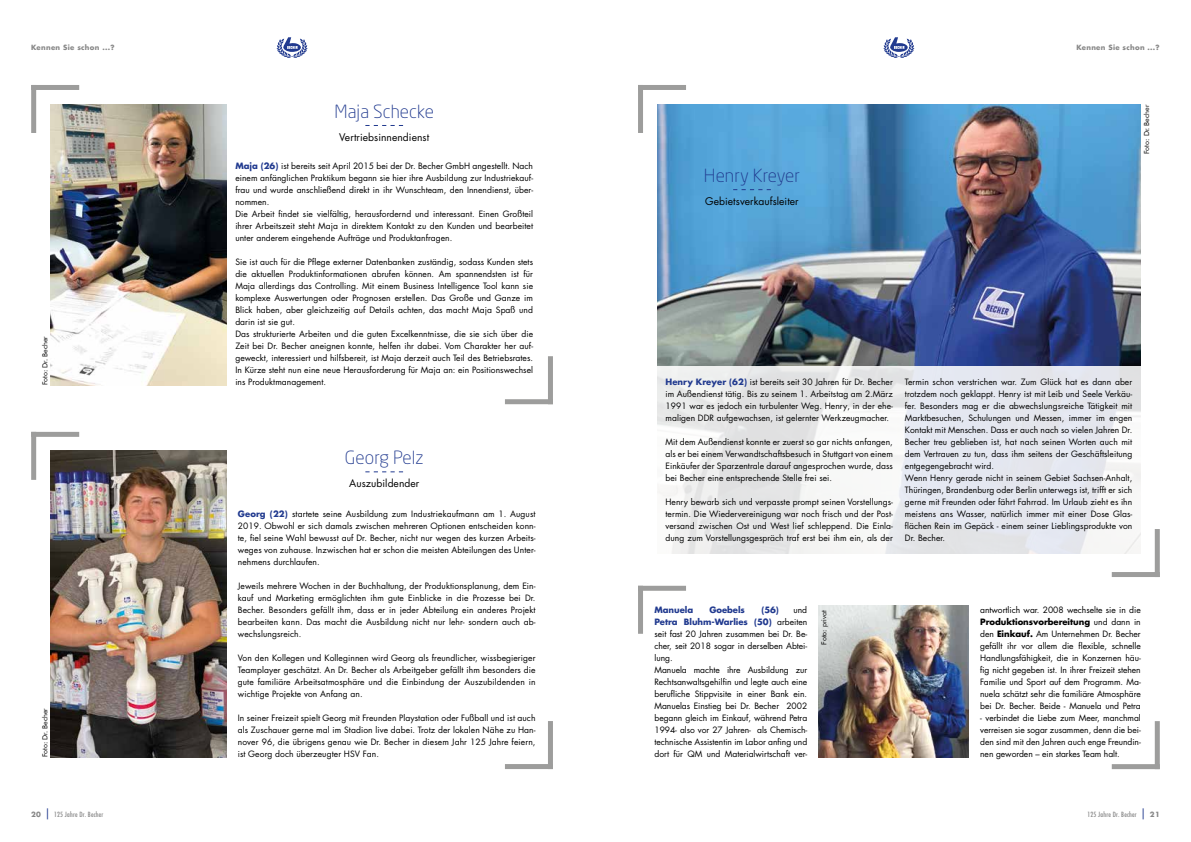
<style>
.page{position:relative;width:1191px;height:842px;background:#fff}
.page>*{position:absolute;margin:0;border:0;box-sizing:border-box;transform-origin:0 0}
.t1{font:300 18px "Neo Sans Std";letter-spacing:.005em;color:#213a8f}
.t2{font:10.3px "Futura LT Pro";letter-spacing:.005em;color:#000}
.t3{font:8.5px/12px "Futura LT Pro";letter-spacing:.005em;color:#000;text-align:justify}
.t4{font:700 8.5px "Futura LT Pro";letter-spacing:-.005em;color:#213a8f}
.t5{font:7px "Futura BT";color:#000}
.t6{font:500 condensed 7px "Futura LT Pro";letter-spacing:.03em;color:#878787}
.t7{font:700 7px "Futura LT Pro";letter-spacing:.04em;color:#878787}
.s1{font-weight:700;color:#213a8f}
.s2{font-weight:700}
.s3{font-weight:700;font-stretch:normal}
.s4{font-weight:400;font-stretch:normal;font-size:11px;color:#213a8f}
</style>
<div class="page">
<div style="left:638px;top:85px;width:5px;height:48px;background:#9d9d9c"></div>
<div style="left:638px;top:85px;width:48px;height:5px;background:#9d9d9c"></div>
<div style="left:638px;top:586px;width:5px;height:48px;background:#9d9d9c"></div>
<div style="left:638px;top:586px;width:48px;height:5px;background:#9d9d9c"></div>
<div style="left:1154px;top:721px;width:5px;height:48px;background:#9d9d9c"></div>
<div style="left:1111px;top:764px;width:48px;height:5px;background:#9d9d9c"></div>
<div style="left:1154px;top:529px;width:5px;height:48px;background:#9d9d9c"></div>
<div style="left:1111px;top:572px;width:48px;height:5px;background:#9d9d9c"></div>
<img style="left:50px;top:105px;width:177px;height:280px">
<div style="left:31px;top:432px;width:5px;height:48px;background:#9d9d9c"></div>
<div style="left:31px;top:432px;width:48px;height:5px;background:#9d9d9c"></div>
<div style="left:548px;top:356px;width:5px;height:48px;background:#9d9d9c"></div>
<div style="left:505px;top:399px;width:48px;height:5px;background:#9d9d9c"></div>
<div style="left:548px;top:721px;width:5px;height:48px;background:#9d9d9c"></div>
<div style="left:505px;top:764px;width:48px;height:5px;background:#9d9d9c"></div>
<img style="left:50px;top:451px;width:177px;height:306px">
<img style="left:657px;top:105px;width:483px;height:261px">
<svg style="left:657px;top:366px;width:484px;height:187px"></svg>
<div style="left:31px;top:85px;width:5px;height:48px;background:#9d9d9c"></div>
<div style="left:31px;top:85px;width:48px;height:5px;background:#9d9d9c"></div>
<svg style="left:365px;top:125px;width:38px;height:1px"></svg>
<svg style="left:365px;top:471px;width:38px;height:1px"></svg>
<svg style="left:733px;top:189px;width:38px;height:1px"></svg>
<img style="left:818px;top:606px;width:151px;height:151px">
<svg style="left:276px;top:37px;width:31px;height:21px"></svg>
<svg style="left:883px;top:37px;width:31px;height:21px"></svg>
<p class="t7" style="left:31px;top:42px;width:85px">Kennen Sie schon ...?</p>
<p class="t7" style="left:1076px;top:42px;width:85px">Kennen Sie schon ...?</p>
<p class="t5" style="left:41px;top:385px;width:50px;rotate:-90deg">Foto: Dr. Becher</p>
<p class="t5" style="left:41px;top:757px;width:50px;rotate:-90deg">Foto: Dr. Becher</p>
<h1 class="t1" style="left:334px;top:101px;width:101px">Maja Schecke</h1>
<p class="t2" style="left:339px;top:130px;width:91px">Vertriebsinnendienst</p>
<p class="t3" style="left:235px;top:160px;width:299px;text-align:left"><span class="s1">Maja (26)</span> ist bereits seit April 2015 bei der Dr. Becher GmbH angestellt. Nach einem anfänglichen Praktikum begann sie hier ihre Ausbildung zur Industriekauf&shy;frau und wurde anschließend direkt in ihr Wunschteam, den Innendienst, über&shy;nommen.<br>Die Arbeit findet sie vielfältig, herausfordernd und interessant. Einen Großteil ihrer Arbeitszeit steht Maja in direktem Kontakt zu den Kunden und bearbeitet unter anderem eingehende Aufträge und Produktanfragen.</p>
<p class="t3" style="left:235px;top:256px;width:299px;text-align:left">Sie ist auch für die Pflege externer Datenbanken zuständig, sodass Kunden stets die aktuellen Produktinformationen abrufen können. Am spannendsten ist für Maja allerdings das Controlling. Mit einem Business Intelligence Tool kann sie komplexe Auswertungen oder Prognosen erstellen. Das Große und Ganze im Blick haben, aber gleichzeitig auf Details achten, das macht Maja Spaß und darin ist sie gut.<br>Das strukturierte Arbeiten und die guten Excelkenntnisse, die sie sich über die Zeit bei Dr. Becher aneignen konnte, helfen ihr dabei. Vom Charakter her auf&shy;geweckt, interessiert und hilfsbereit, ist Maja derzeit auch Teil des Betriebsrates.<br>In Kürze steht nun eine neue Herausforderung für Maja an: ein Positionswechsel ins Produktmanagement.</p>
<h1 class="t1" style="left:345px;top:447px;width:80px">Georg Pelz</h1>
<p class="t2" style="left:349px;top:476px;width:72px">Auszubildender</p>
<p class="t3" style="left:238px;top:508px;width:299px"><span class="s1">Georg (22)</span> startete seine Ausbildung zum Industriekaufmann am 1. August 2019. Obwohl er sich damals zwischen mehreren Optionen entscheiden konn&shy;te, fiel seine Wahl bewusst auf Dr. Becher, nicht nur wegen des kurzen Arbeits&shy;weges von zuhause. Inzwischen hat er schon die meisten Abteilungen des Unter&shy;nehmens durchlaufen.</p>
<p class="t3" style="left:238px;top:580px;width:299px">Jeweils mehrere Wochen in der Buchhaltung, der Produktionsplanung, dem Ein&shy;kauf und Marketing ermöglichten ihm gute Einblicke in die Prozesse bei Dr.<br>Becher. Besonders gefällt ihm, dass er in jeder Abteilung ein anderes Projekt bearbeiten kann. Das macht die Ausbildung nicht nur lehr- sondern auch ab&shy;wechslungsreich.</p>
<p class="t3" style="left:238px;top:652px;width:299px">Von den Kollegen und Kolleginnen wird Georg als freundlicher, wissbegieriger Teamplayer geschätzt. An Dr. Becher als Arbeitgeber gefällt ihm besonders die gute familiäre Arbeitsatmosphäre und die Einbindung der Auszubildenden in wichtige Projekte von Anfang an.</p>
<p class="t3" style="left:238px;top:712px;width:299px">In seiner Freizeit spielt Georg mit Freunden Playstation oder Fußball und ist auch als Zuschauer gerne mal im Stadion live dabei. Trotz der lokalen Nähe zu Han&shy;nover 96, die übrigens genau wie Dr. Becher in diesem Jahr 125 Jahre feiern, ist Georg doch überzeugter HSV Fan.</p>
<h1 class="t1" style="left:704px;top:165px;width:98px">Henry Kreyer</h1>
<p class="t2" style="left:705px;top:194px;width:95px">Gebietsverkaufsleiter</p>
<p class="t5" style="left:1142px;top:154px;width:50px;rotate:-90deg">Foto: Dr. Becher</p>
<p class="t3" style="left:665px;top:376px;width:229px"><span class="s1">Henry Kreyer (62)</span> ist bereits seit 30 Jahren für Dr. Becher im Außendienst tätig. Bis zu seinem 1. Arbeitstag am 2.März 1991 war es jedoch ein turbulenter Weg. Henry, in der ehe&shy;maligen DDR aufgewachsen, ist gelernter Werkzeugmacher.</p>
<p class="t3" style="left:665px;top:436px;width:229px">Mit dem Außendienst konnte er zuerst so gar nichts anfangen, als er bei einem Verwandtschaftsbesuch in Stuttgart von einem Einkäufer der Sparzentrale darauf angesprochen wurde, dass bei Becher eine entsprechende Stelle frei sei.</p>
<p class="t3" style="left:665px;top:496px;width:229px">Henry bewarb sich und verpasste prompt seinen Vorstellungs&shy;termin. Die Wiedervereinigung war noch frisch und der Post&shy;versand zwischen Ost und West lief schleppend. Die Einla&shy;dung zum Vorstellungsgespräch traf erst bei ihm ein, als der</p>
<p class="t3" style="left:905px;top:376px;width:229px;text-align:left">Termin schon verstrichen war. Zum Glück hat es dann aber trotzdem noch geklappt. Henry ist mit Leib und Seele Verkäu&shy;fer. Besonders mag er die abwechslungsreiche Tätigkeit mit Marktbesuchen, Schulungen und Messen, immer im engen Kontakt mit Menschen. Dass er auch nach so vielen Jahren Dr.<br>Becher treu geblieben ist, hat nach seinen Worten auch mit dem Vertrauen zu tun, dass ihm seitens der Geschäftsleitung entgegengebracht wird.<br>Wenn Henry gerade nicht in seinem Gebiet Sachsen-Anhalt, Thüringen, Brandenburg oder Berlin unterwegs ist, trifft er sich gerne mit Freunden oder fährt Fahrrad. Im Urlaub zieht es ihn meistens ans Wasser, natürlich immer mit einer Dose Glas&shy;flächen Rein im Gepäck - einem seiner Lieblingsprodukte von Dr. Becher.</p>
<p class="t4" style="left:654px;top:603px;width:40px">Manuela</p>
<p class="t4" style="left:709px;top:603px;width:37px">Goebels</p>
<p class="t4" style="left:761px;top:603px;width:19px">(56)</p>
<p class="t3" style="left:654px;top:604px;width:154px;text-align:left;text-indent:139px">und <span class="s1">Petra Bluhm-Warlies (50)</span> arbeiten seit fast 20 Jahren zusammen bei Dr. Be&shy;cher, seit 2018 sogar in derselben Abtei&shy;lung.<br>Manuela machte ihre Ausbildung zur Rechtsanwaltsgehilfin und legte auch eine berufliche Stippvisite in einer Bank ein.<br>Manuelas Einstieg bei Dr. Becher 2002 begann gleich im Einkauf, während Petra 1994- also vor 27 Jahren- als Chemisch&shy;technische Assistentin im Labor anfing und dort für QM und Materialwirtschaft ver-</p>
<p class="t5" style="left:819px;top:645px;width:36px;rotate:-90deg">Foto: privat</p>
<p class="t3" style="left:980px;top:604px;width:162px">antwortlich war. 2008 wechselte sie in die <span class="s2">Produktionsvorbereitung</span> und dann in den <span class="s2">Einkauf.</span> Am Unternehmen Dr. Becher gefällt ihr vor allem die flexible, schnelle Handlungsfähigkeit, die in Konzernen häu&shy;fig nicht gegeben ist. In ihrer Freizeit stehen Familie und Sport auf dem Programm. Ma&shy;nuela schätzt sehr die familiäre Atmosphäre bei Dr. Becher. Beide - Manuela und Petra</p>
<p class="t3" style="left:980px;top:712px;width:162px">- verbindet die Liebe zum Meer, manchmal verreisen sie sogar zusammen, denn die bei&shy;den sind mit den Jahren auch enge Freundin&shy;nen geworden – ein starkes Team halt.</p>
<p class="t6" style="left:31px;top:810px;width:74px"><span class="s3">20</span> <span class="s4">|</span> 125 Jahre Dr. Becher</p>
<p class="t6" style="left:1087px;top:810px;width:74px">125 Jahre Dr. Becher <span class="s4">|</span> <span class="s3">21</span></p>
</div>
